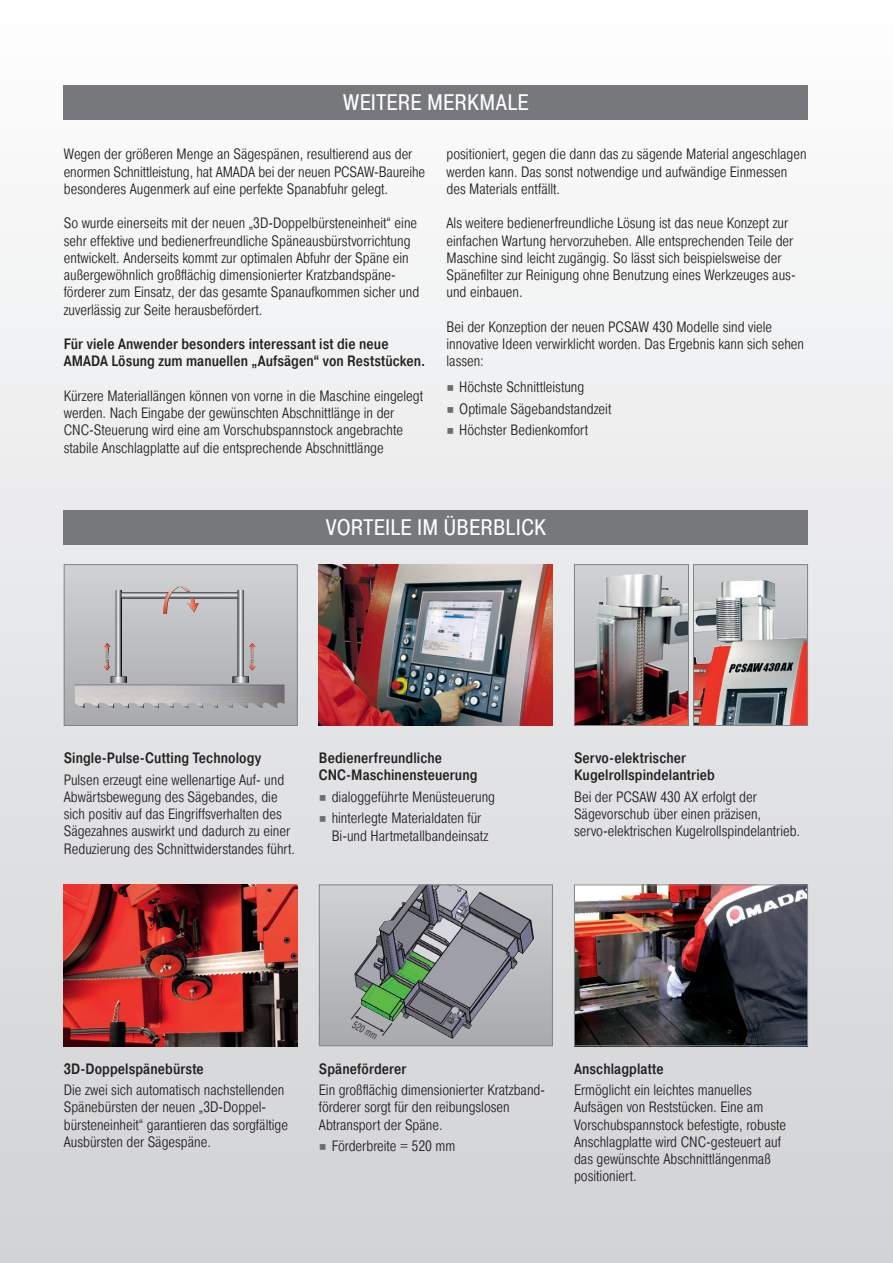
<style>
.page{position:relative;width:893px;height:1263px;background:#fff}
.page>*{position:absolute;margin:0;border:0;box-sizing:border-box;transform-origin:0 0}
.t1{font:22.5px "Pragmatica Cond";letter-spacing:.005em;color:#fff}
.t2{font:300 15px/17.2px "Pragmatica Cond";color:#231f20}
.t3{font:500 15px/17.2px "Pragmatica Cond";letter-spacing:.005em;color:#231f20}
.t4{font:300 10.65px "Pragmatica Cond";color:#231f20;scale:.86 1}
.s1{font-family:"Utopia Std Capt";font-weight:400;color:#6c6d70}
</style>
<div class="page">
<div style="left:0;top:0;width:893px;height:1263px;background:linear-gradient(to bottom,#fdfdfe,#d0d1d4)"></div>
<div style="left:319px;top:885px;width:233px;height:161px;background:linear-gradient(to bottom,#d1d2d4,#a8a9ad)"></div>
<img style="left:354px;top:886px;width:180px;height:153px">
<svg style="left:350px;top:1006px;width:43px;height:30px"></svg>
<div style="left:319px;top:884px;width:234px;height:162px;border:1px solid #808285"></div>
<img style="left:576px;top:886px;width:230px;height:158px">
<div style="left:574px;top:884px;width:234px;height:162px;border:1px solid #808285"></div>
<img style="left:64px;top:884px;width:234px;height:162px">
<div style="left:574px;top:565px;width:114px;height:160px;background:#d0d1d3"></div>
<img style="left:576px;top:574px;width:111px;height:150px">
<div style="left:574px;top:564px;width:115px;height:162px;border:1px solid #808285"></div>
<div style="left:693px;top:565px;width:114px;height:160px;background:#cfd0d2"></div>
<img style="left:695px;top:580px;width:111px;height:144px">
<div style="left:693px;top:564px;width:115px;height:162px;border:1px solid #808285"></div>
<svg style="left:66px;top:566px;width:230px;height:158px;background:#bbbcbf"></svg>
<img style="left:75px;top:586px;width:181px;height:122px">
<div style="left:64px;top:564px;width:234px;height:162px;border:1px solid #808285"></div>
<img style="left:319px;top:564px;width:234px;height:162px">
<div style="left:64px;top:85px;width:744px;height:34px;background:#76787b"></div>
<div style="left:64px;top:510px;width:744px;height:34px;background:#76787b"></div>
<h1 class="t1" style="left:343px;top:88px;width:188px">WEITERE MERKMALE</h1>
<p class="t2" style="left:64px;top:146px;width:363px">Wegen der größeren Menge an Sägespänen, resultierend aus der enormen Schnittleistung, hat AMADA bei der neuen PCSAW-Baureihe besonderes Augenmerk auf eine perfekte Spanabfuhr gelegt.</p>
<p class="t2" style="left:64px;top:215px;width:357px">So wurde einerseits mit der neuen „3D-Doppelbürsteneinheit“ eine sehr effektive und bedienerfreundliche Späneausbürstvorrichtung entwickelt. Anderseits kommt zur optimalen Abfuhr der Späne ein außergewöhnlich großflächig dimensionierter Kratzbandspäne&shy;förderer zum Einsatz, der das gesamte Spanaufkommen sicher und zuverlässig zur Seite herausbefördert.</p>
<p class="t3" style="left:64px;top:336px;width:363px">Für viele Anwender besonders interessant ist die neue<br>AMADA Lösung zum manuellen „Aufsägen“ von Reststücken.</p>
<p class="t2" style="left:64px;top:387px;width:361px">Kürzere Materiallängen können von vorne in die Maschine eingelegt werden. Nach Eingabe der gewünschten Abschnittlänge in der CNC-Steuerung wird eine am Vorschubspannstock angebrachte stabile Anschlagplatte auf die entsprechende Abschnittlänge</p>
<p class="t2" style="left:446px;top:146px;width:362px">positioniert, gegen die dann das zu sägende Material angeschlagen werden kann. Das sonst notwendige und aufwändige Einmessen des Materials entfällt.</p>
<p class="t2" style="left:446px;top:215px;width:351px">Als weitere bedienerfreundliche Lösung ist das neue Konzept zur einfachen Wartung hervorzuheben. Alle entsprechenden Teile der Maschine sind leicht zugängig. So lässt sich beispielsweise der Spänefilter zur Reinigung ohne Benutzung eines Werkzeuges aus&shy;und einbauen.</p>
<p class="t2" style="left:446px;top:318px;width:359px">Bei der Konzeption der neuen PCSAW 430 Modelle sind viele innovative Ideen verwirklicht worden. Das Ergebnis kann sich sehen lassen:</p>
<p class="t2" style="left:446px;top:378px;width:139px"><span class="s1">■</span> Höchste Schnittleistung</p>
<p class="t2" style="left:446px;top:400px;width:166px"><span class="s1">■</span> Optimale Sägebandstandzeit</p>
<p class="t2" style="left:446px;top:421px;width:143px"><span class="s1">■</span> Höchster Bedienkomfort</p>
<h1 class="t1" style="left:326px;top:513px;width:222px">VORTEILE IM ÜBERBLICK</h1>
<p class="t3" style="left:64px;top:750px;width:199px">Single-Pulse-Cutting Technology</p>
<p class="t2" style="left:64px;top:771px;width:233px">Pulsen erzeugt eine wellenartige Auf- und Abwärtsbewegung des Sägebandes, die sich positiv auf das Eingriffsverhalten des Sägezahnes auswirkt und dadurch zu einer Reduzierung des Schnittwiderstandes führt.</p>
<p class="t3" style="left:319px;top:750px;width:160px">Bedienerfreundliche<br>CNC-Maschinensteuerung</p>
<p class="t2" style="left:319px;top:788px;width:178px"><span class="s1">■</span> dialoggeführte Menüsteuerung</p>
<p class="t2" style="left:332px;top:810px;width:158px;text-indent:-13px"><span class="s1">■</span> hinterlegte Materialdaten für<br>Bi-und Hartmetallbandeinsatz</p>
<p class="t3" style="left:574px;top:750px;width:142px">Servo-elektrischer<br>Kugelrollspindelantrieb</p>
<p class="t2" style="left:574px;top:788px;width:227px">Bei der PCSAW 430 AX erfolgt der<br>Sägevorschub über einen präzisen, servo-elektrischen Kugelrollspindelantrieb.</p>
<p class="t3" style="left:64px;top:1060px;width:142px">3D-Doppelspänebürste</p>
<p class="t2" style="left:64px;top:1081px;width:226px">Die zwei sich automatisch nachstellenden Spänebürsten der neuen „3D-Doppel&shy;bürsteneinheit“ garantieren das sorgfältige Ausbürsten der Sägespäne.</p>
<p class="t4" style="left:356px;top:1018px;width:33px;rotate:27deg">520 mm</p>
<p class="t3" style="left:319px;top:1060px;width:89px">Späneförderer</p>
<p class="t2" style="left:319px;top:1081px;width:226px">Ein großflächig dimensionierter Kratzband&shy;förderer sorgt für den reibungslosen<br>Abtransport der Späne.</p>
<p class="t2" style="left:319px;top:1137px;width:138px"><span class="s1">■</span> Förderbreite = 520 mm</p>
<p class="t3" style="left:574px;top:1060px;width:91px">Anschlagplatte</p>
<p class="t2" style="left:574px;top:1081px;width:214px">Ermöglicht ein leichtes manuelles Aufsägen von Reststücken. Eine am Vorschubspannstock befestigte, robuste Anschlagplatte wird CNC-gesteuert auf das gewünschte Abschnittlängenmaß positioniert.</p>
</div>
